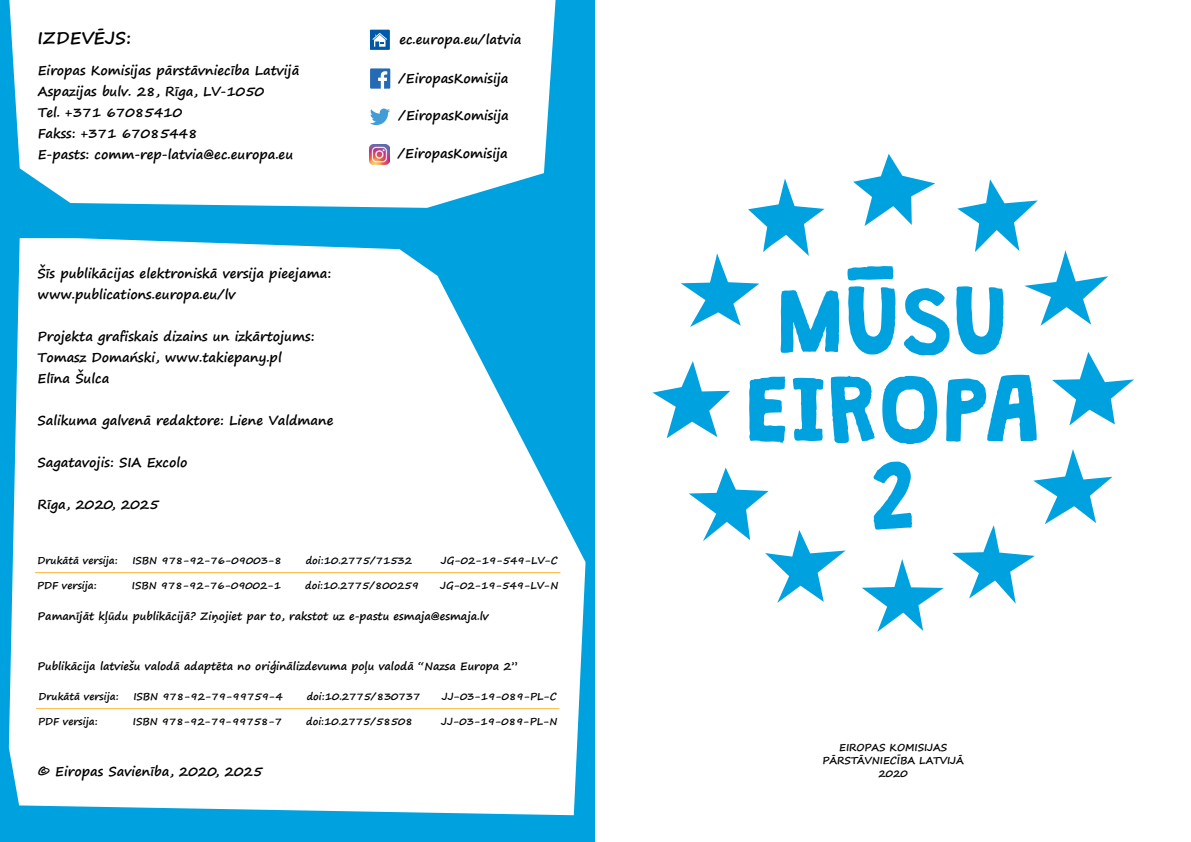
<style>
.page{position:relative;width:1191px;height:842px;background:#fff}
.page>*{position:absolute;margin:0;border:0;box-sizing:border-box;transform-origin:0 0}
.t1{font:81.8px/88.3px "Granstander Clean";color:#00a1df;text-align:center}
.t2{font:700 17px "Segoe Print";color:#000}
.t3{font:700 13px/21px "Segoe Print";color:#000}
.t4{font:700 10.9px "Segoe Print";color:#000}
.t5{font:700 10px/13px "Segoe Print";color:#000;text-align:center}
</style>
<div class="page">
<div style="left:0;top:0;width:595px;height:842px;background:#00a1df"></div>
<div style="left:9px;top:0;width:546px;height:208px;background:#fff"></div>
<svg style="left:9px;top:238px;width:576px;height:577px;background:#e2f4fb"></svg>
<svg style="left:370px;top:68px;width:20px;height:21px"></svg>
<div style="left:370px;top:30px;width:20px;height:20px;background:#0058a9"></div>
<svg style="left:372px;top:33px;width:15px;height:14px"></svg>
<hr style="left:35px;top:572px;width:525px;height:1px;background:#fdb73b">
<hr style="left:36px;top:708px;width:523px;height:1px;background:#fdb73b">
<img style="left:369px;top:144px;width:21px;height:21px">
<svg style="left:370px;top:109px;width:20px;height:16px"></svg>
<svg style="left:652px;top:361px;width:78px;height:77px"></svg>
<svg style="left:689px;top:468px;width:156px;height:135px"></svg>
<svg style="left:862px;top:559px;width:81px;height:73px"></svg>
<svg style="left:681px;top:178px;width:143px;height:149px"></svg>
<svg style="left:853px;top:154px;width:82px;height:72px"></svg>
<svg style="left:957px;top:179px;width:151px;height:147px"></svg>
<svg style="left:1052px;top:352px;width:82px;height:73px"></svg>
<svg style="left:952px;top:449px;width:160px;height:155px"></svg>
<h2 class="t2" style="left:38px;top:23px;width:95px">IZDEVĒJS:</h2>
<p class="t3" style="left:399px;top:29px;width:124px">ec.europa.eu/latvia</p>
<p class="t3" style="left:38px;top:59px;width:263px">Eiropas Komisijas pārstāvniecība Latvijā<br>Aspazijas bulv. 28, Rīga, LV-1050<br>Tel. +371 67085410<br>Fakss: +371 67085448<br>E-pasts: comm-rep-latvia@ec.europa.eu</p>
<p class="t3" style="left:398px;top:67px;width:112px">/EiropasKomisija</p>
<p class="t3" style="left:398px;top:104px;width:112px">/EiropasKomisija</p>
<p class="t3" style="left:398px;top:143px;width:112px">/EiropasKomisija</p>
<p class="t3" style="left:38px;top:262px;width:295px">Šīs publikācijas elektroniskā versija pieejama: www.publications.europa.eu/lv</p>
<p class="t3" style="left:38px;top:325px;width:278px">Projekta grafiskais dizains un izkārtojums:<br>Tomasz Domański, www.takiepany.pl<br>Elīna Šulca</p>
<p class="t3" style="left:38px;top:409px;width:297px">Salikuma galvenā redaktore: Liene Valdmane</p>
<p class="t3" style="left:38px;top:451px;width:151px">Sagatavojis: SIA Excolo</p>
<p class="t3" style="left:38px;top:493px;width:77px">Rīga, 2020</p>
<p class="t3" style="left:111px;top:493px;width:49px">, 2025</p>
<p class="t5" style="left:38px;top:554px;width:82px">Drukātā versija:</p>
<p class="t5" style="left:132px;top:554px;width:151px">ISBN 978-92-76-09003-8</p>
<p class="t5" style="left:306px;top:554px;width:108px">doi:10.2775/71532</p>
<p class="t5" style="left:441px;top:554px;width:119px">JG-02-19-549-LV-C</p>
<p class="t5" style="left:37px;top:578px;width:61px">PDF versija:</p>
<p class="t5" style="left:132px;top:578px;width:151px">ISBN 978-92-76-09002-1</p>
<p class="t5" style="left:305px;top:578px;width:115px">doi:10.2775/800259</p>
<p class="t5" style="left:440px;top:578px;width:120px">JG-02-19-549-LV-N</p>
<p class="t4" style="left:38px;top:606px;width:453px">Pamanījāt kļūdu publikācijā? Ziņojiet par to, rakstot uz e-pastu esmaja@esmaja.lv</p>
<p class="t4" style="left:38px;top:656px;width:481px">Publikācija latviešu valodā adaptēta no oriģinālizdevuma poļu valodā “Nazsa Europa 2”</p>
<p class="t5" style="left:39px;top:690px;width:82px">Drukātā versija:</p>
<p class="t5" style="left:133px;top:690px;width:151px">ISBN 978-92-79-99759-4</p>
<p class="t5" style="left:307px;top:690px;width:115px">doi:10.2775/830737</p>
<p class="t5" style="left:442px;top:690px;width:117px">JJ-03-19-089-PL-C</p>
<p class="t5" style="left:38px;top:714px;width:61px">PDF versija:</p>
<p class="t5" style="left:133px;top:714px;width:151px">ISBN 978-92-79-99758-7</p>
<p class="t5" style="left:306px;top:714px;width:108px">doi:10.2775/58508</p>
<p class="t5" style="left:441px;top:714px;width:118px">JJ-03-19-089-PL-N</p>
<h1 class="t1" style="left:746px;top:280px;width:297px">MŪSU<br>EIROPA<br>2</h1>
<p class="t5" style="left:822px;top:740px;width:143px">EIROPAS KOMISIJAS<br>PĀRSTĀVNIECĪBA LATVIJĀ</p>
<p class="t3" style="left:38px;top:760px;width:181px">© Eiropas Savienība, 2020</p>
<p class="t3" style="left:215px;top:761px;width:49px">, 2025</p>
<p class="t5" style="left:878px;top:766px;width:31px">2020</p>
</div>
